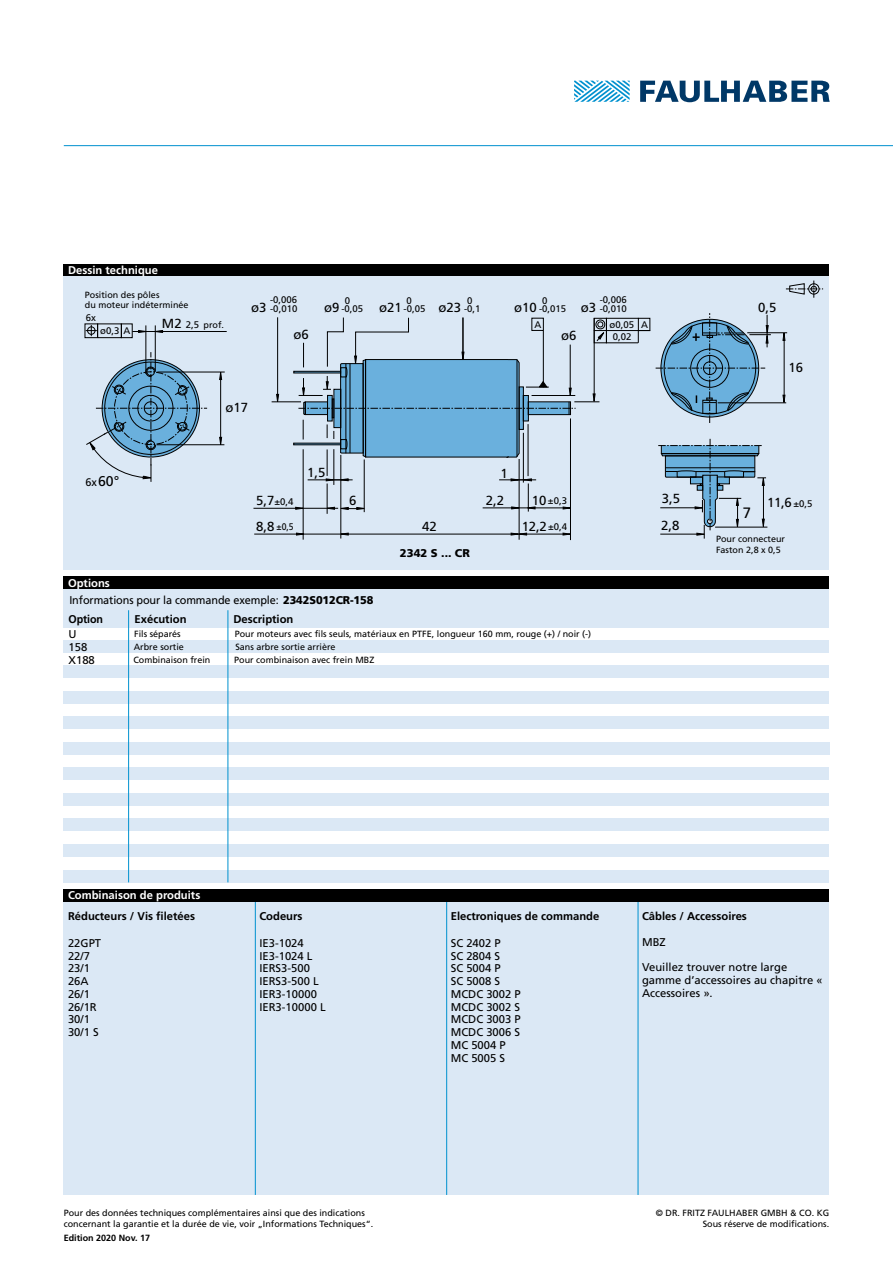
<style>
.page{position:relative;width:893px;height:1263px;background:#fff}
.page>*{position:absolute;margin:0;border:0;box-sizing:border-box;transform-origin:0 0}
.t1{font:15px "Frutiger LT";color:#000}
.t2{font:14.1px "Frutiger LT";color:#000}
.t3{font:13.2px "Frutiger LT";color:#000}
.t4{font:11.25px/12.8px "Frutiger LT";color:#000}
.t5{font:700 11.25px "Frutiger LT";color:#000}
.t6{font:700 11.25px "Frutiger LT";color:#fff}
.t7{font:900 11.25px "Frutiger LT";color:#000}
.t8{font:9.6px/12px "Frutiger LT";color:#000}
.t9{font:9.6px "Frutiger LT";color:#000;scale:.9 1}
.t10{font:9px/10.8px "Frutiger LT";color:#000}
.t11{font:700 9px "Frutiger LT";color:#000}
.s1{font-size:13.2px}
.s2{font-size:9.6px}
.s3{font-size:10.95px}
.s4{font-weight:900}
.s5{font-weight:700}
</style>
<div class="page">
<div style="left:64px;top:901px;width:765px;height:294px;background:#dbe8f5"></div>
<hr style="left:255px;top:901px;width:1px;height:294px;background:#0091cf">
<hr style="left:638px;top:901px;width:1px;height:294px;background:#0091cf">
<hr style="left:446px;top:901px;width:1px;height:294px;background:#0091cf">
<svg style="left:574px;top:81px;width:56px;height:21px"></svg>
<svg style="left:640px;top:81px;width:190px;height:21px"></svg>
<div style="left:64px;top:264px;width:765px;height:12px;background:#000"></div>
<div style="left:64px;top:889px;width:765px;height:12px;background:#000"></div>
<div style="left:64px;top:276px;width:765px;height:294px;background:#dbe8f5"></div>
<div style="left:64px;top:576px;width:765px;height:13px;background:#000"></div>
<hr style="left:64px;top:145px;width:829px;height:1px;background:#0091cf">
<div style="left:97px;top:324px;width:25px;height:14px;border:1px solid #000"></div>
<svg style="left:87px;top:326px;width:9px;height:10px"></svg>
<div style="left:85px;top:324px;width:13px;height:14px;border:1px solid #000"></div>
<hr style="left:220px;top:379px;width:1px;height:60px;background:#000">
<hr style="left:157px;top:372px;width:68px;height:1px;background:#000">
<hr style="left:157px;top:444px;width:67px;height:1px;background:#000">
<svg style="left:219px;top:372px;width:3px;height:8px"></svg>
<svg style="left:219px;top:437px;width:3px;height:8px"></svg>
<hr style="left:132px;top:331px;width:95px;height:1px;background:#000">
<hr style="left:146px;top:325px;width:1px;height:49px;background:#000">
<hr style="left:155px;top:325px;width:1px;height:45px;background:#000">
<svg style="left:155px;top:330px;width:8px;height:3px"></svg>
<svg style="left:138px;top:330px;width:8px;height:3px"></svg>
<hr style="left:341px;top:455px;width:1px;height:83px;background:#000">
<hr style="left:254px;top:534px;width:312px;height:1px;background:#000">
<hr style="left:519px;top:459px;width:1px;height:81px;background:#000">
<hr style="left:570px;top:418px;width:1px;height:122px;background:#000">
<svg style="left:511px;top:533px;width:16px;height:2px"></svg>
<hr style="left:784px;top:340px;width:1px;height:55px;background:#000">
<hr style="left:747px;top:332px;width:40px;height:1px;background:#000">
<hr style="left:718px;top:403px;width:68px;height:1px;background:#000">
<svg style="left:782px;top:332px;width:3px;height:9px"></svg>
<svg style="left:782px;top:395px;width:3px;height:8px"></svg>
<hr style="left:303px;top:449px;width:1px;height:91px;background:#000">
<hr style="left:715px;top:527px;width:52px;height:1px;background:#000">
<svg style="left:656px;top:313px;width:115px;height:110px"></svg>
<hr style="left:327px;top:483px;width:1px;height:31px;background:#000">
<hr style="left:253px;top:508px;width:85px;height:1px;background:#000">
<svg style="left:86px;top:352px;width:121px;height:130px"></svg>
<svg style="left:658px;top:439px;width:108px;height:100px"></svg>
<svg style="left:786px;top:281px;width:37px;height:17px"></svg>
<svg style="left:272px;top:317px;width:378px;height:195px"></svg>
<div style="left:64px;top:716px;width:765px;height:13px;background:#dbe8f5"></div>
<div style="left:64px;top:589px;width:765px;height:38px;background:#dbe8f5"></div>
<div style="left:64px;top:640px;width:765px;height:13px;background:#dbe8f5"></div>
<div style="left:64px;top:767px;width:765px;height:13px;background:#dbe8f5"></div>
<div style="left:64px;top:793px;width:765px;height:13px;background:#dbe8f5"></div>
<div style="left:64px;top:665px;width:765px;height:13px;background:#dbe8f5"></div>
<div style="left:64px;top:819px;width:765px;height:12px;background:#dbe8f5"></div>
<div style="left:64px;top:691px;width:765px;height:13px;background:#dbe8f5"></div>
<div style="left:64px;top:844px;width:765px;height:13px;background:#dbe8f5"></div>
<div style="left:64px;top:870px;width:765px;height:12px;background:#dbe8f5"></div>
<div style="left:64px;top:742px;width:765px;height:13px;background:#dbe8f5"></div>
<hr style="left:228px;top:610px;width:1px;height:272px;background:#0091cf">
<hr style="left:128px;top:610px;width:1px;height:272px;background:#0091cf">
<p class="t6" style="left:68px;top:264px;width:91px">Dessin technique</p>
<p class="t10" style="left:85px;top:289px;width:76px">Position des pôles</p>
<p class="t10" style="left:85px;top:300px;width:105px">du moteur indéterminée</p>
<p class="t8" style="left:86px;top:311px;width:12px">6x</p>
<p class="t8" style="left:100px;top:325px;width:32px">ø0,3 A</p>
<p class="t10" style="left:162px;top:319px;width:64px"><span class="s1">M2</span> <span class="s2">2,5</span> prof.</p>
<p class="t8" style="left:270px;top:294px;width:29px">-0,006</p>
<h3 class="t3" style="left:251px;top:300px;width:17px">ø3</h3>
<p class="t8" style="left:270px;top:303px;width:29px">-0,010</p>
<h3 class="t3" style="left:293px;top:327px;width:17px">ø6</h3>
<h3 class="t3" style="left:226px;top:400px;width:24px">ø17</h3>
<p class="t8" style="left:379px;top:303px;width:103px"><span class="s1">ø21</span> -0,05 <span class="s1">ø23</span> -0,1</p>
<p class="t8" style="left:581px;top:296px;width:48px;line-height:8.7px;text-align:right">-0,006<br><span class="s1">ø3</span> -0,010</p>
<h3 class="t3" style="left:561px;top:328px;width:17px">ø6</h3>
<p class="t8" style="left:345px;top:294px;width:7px">0</p>
<p class="t8" style="left:406px;top:294px;width:7px">0</p>
<p class="t8" style="left:467px;top:294px;width:7px">0</p>
<p class="t8" style="left:542px;top:294px;width:7px">0</p>
<h3 class="t3" style="left:514px;top:300px;width:24px">ø10</h3>
<p class="t8" style="left:341px;top:303px;width:23px">-0,05</p>
<h3 class="t3" style="left:758px;top:300px;width:20px">0,5</h3>
<h3 class="t3" style="left:324px;top:300px;width:17px">ø9</h3>
<p class="t8" style="left:539px;top:303px;width:29px">-0,015</p>
<p class="t8" style="left:613px;top:319px;width:37px;text-indent:-3px">ø0,05 A<br>0,02</p>
<p class="t8" style="left:535px;top:318px;width:8px">A</p>
<h3 class="t3" style="left:789px;top:360px;width:16px">16</h3>
<h2 class="t2" style="left:85px;top:473px;width:36px"><span class="s3">6x</span>60°</h2>
<h3 class="t3" style="left:307px;top:465px;width:20px">1,5</h3>
<h3 class="t3" style="left:500px;top:465px;width:9px">1</h3>
<p class="t6" style="left:68px;top:576px;width:43px">Options</p>
<p class="t8" style="left:256px;top:496px;width:39px"><span class="s1">5,7</span>±0,4</p>
<h3 class="t3" style="left:349px;top:493px;width:9px">6</h3>
<h3 class="t3" style="left:486px;top:493px;width:20px">2,2</h3>
<p class="t8" style="left:532px;top:494px;width:37px"><span class="s1">10</span>±0,3</p>
<h3 class="t3" style="left:662px;top:490px;width:20px">3,5</h3>
<p class="t9" style="left:256px;top:521px;width:43px"><span class="s1">8,8</span> ±0,5</p>
<h3 class="t3" style="left:422px;top:519px;width:16px">42</h3>
<h3 class="t3" style="left:522px;top:518px;width:47px">12,2<span class="s2">±0,4</span></h3>
<h3 class="t3" style="left:661px;top:518px;width:20px">2,8</h3>
<p class="t7" style="left:400px;top:546px;width:72px">2342 S ... CR</p>
<p class="t4" style="left:69px;top:591px;width:306px;line-height:18.5px">Informations pour la commande exemple: <span class="s4">2342S012CR-158<br></span><span class="s5">Option</span></p>
<p class="t5" style="left:135px;top:612px;width:53px">Exécution</p>
<p class="t5" style="left:233px;top:612px;width:61px">Description</p>
<p class="t10" style="left:134px;top:629px;width:48px">Fils séparés</p>
<p class="t10" style="left:235px;top:629px;width:358px">Pour moteurs avec fils seuls, matériaux en PTFE, longueur 160 mm, rouge (+) / noir (-)</p>
<p class="t10" style="left:134px;top:641px;width:52px">Arbre sortie</p>
<p class="t10" style="left:235px;top:641px;width:102px">Sans arbre sortie arrière</p>
<p class="t10" style="left:133px;top:654px;width:79px">Combinaison frein</p>
<p class="t10" style="left:234px;top:654px;width:142px">Pour combinaison avec frein MBZ</p>
<p class="t4" style="left:69px;top:628px;width:28px">U<br>158<br>X188</p>
<h1 class="t1" style="left:743px;top:504px;width:10px">7</h1>
<h3 class="t3" style="left:767px;top:495px;width:47px">11,6 <span class="s2">±0,5</span></h3>
<p class="t10" style="left:716px;top:534px;width:71px">Pour connecteur<br>Faston 2,8 x 0,5</p>
<p class="t6" style="left:68px;top:889px;width:134px">Combinaison de produits</p>
<p class="t5" style="left:68px;top:909px;width:129px">Réducteurs / Vis filetées</p>
<p class="t5" style="left:259px;top:909px;width:45px">Codeurs</p>
<p class="t5" style="left:451px;top:909px;width:150px">Electroniques de commande</p>
<p class="t5" style="left:642px;top:909px;width:106px">Câbles / Accessoires</p>
<p class="t4" style="left:68px;top:936px;width:35px">22GPT<br>22/7<br>23/1<br>26A<br>26/1<br>26/1R<br>30/1<br>30/1 S</p>
<p class="t4" style="left:259px;top:936px;width:68px">IE3-1024<br>IE3-1024 L<br>IERS3-500<br>IERS3-500 L<br>IER3-10000<br>IER3-10000 L</p>
<p class="t4" style="left:451px;top:936px;width:72px">SC 2402 P<br>SC 2804 S<br>SC 5004 P<br>SC 5008 S<br>MCDC 3002 P<br>MCDC 3002 S<br>MCDC 3003 P<br>MCDC 3006 S<br>MC 5004 P<br>MC 5005 S</p>
<p class="t4" style="left:642px;top:936px;width:25px">MBZ</p>
<p class="t4" style="left:642px;top:961px;width:182px">Veuillez trouver notre large gamme d’accessoires au chapitre «<br>Accessoires ».</p>
<p class="t10" style="left:64px;top:1208px;width:311px">Pour des données techniques complémentaires ainsi que des indications concernant la garantie et la durée de vie, voir „Informations Techniques“.</p>
<p class="t10" style="left:656px;top:1208px;width:175px;text-align:right">© DR. FRITZ FAULHABER GMBH &amp; CO. KG<br>Sous réserve de modifications.</p>
<p class="t11" style="left:64px;top:1233px;width:88px">Edition 2020 Nov. 17</p>
</div>
